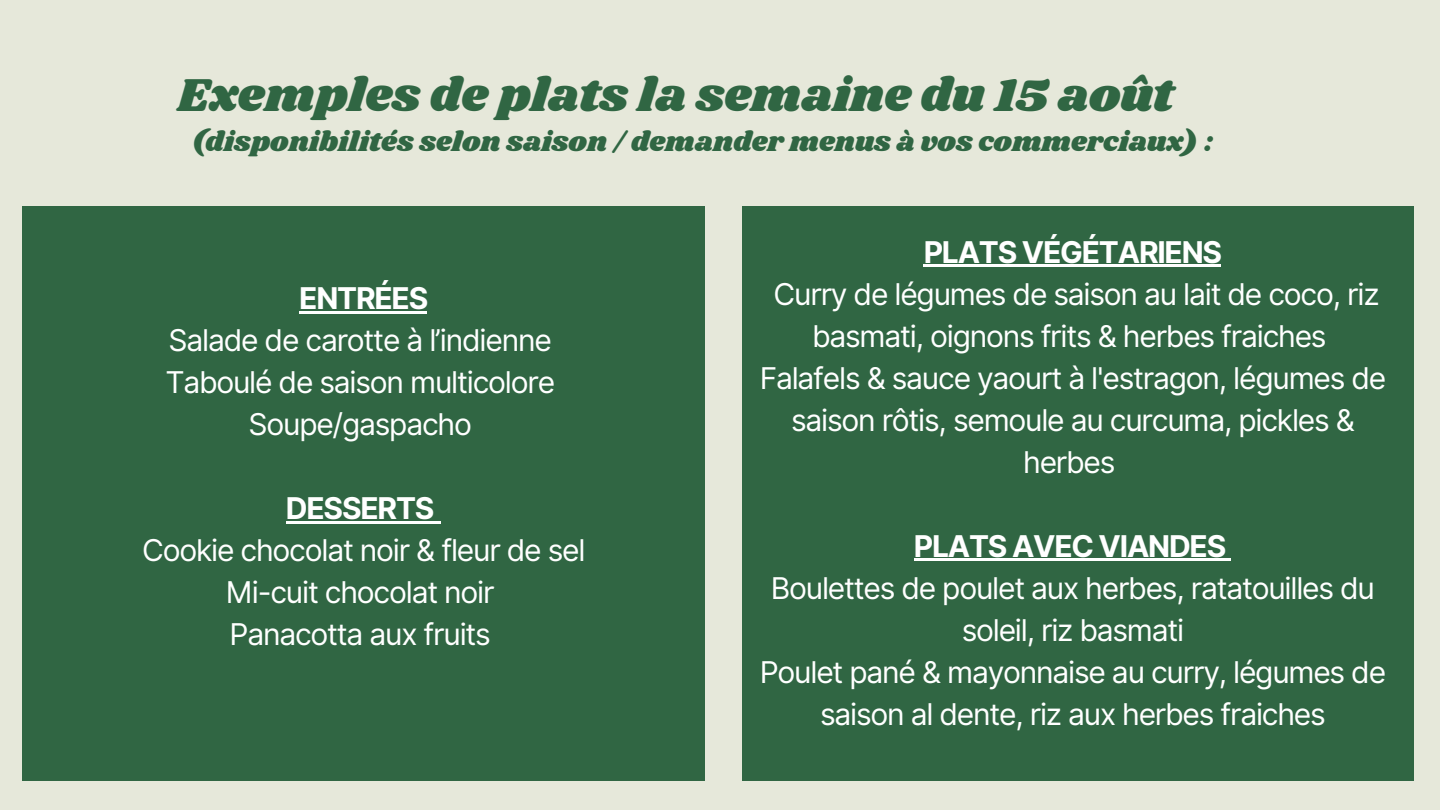
<style>
.page{position:relative;width:1440px;height:810px;background:#e6e8da}
.page>*{position:absolute;margin:0;border:0;box-sizing:border-box;transform-origin:0 0}
.t1{font:47.8px "Shrikhand";color:#306643}
.t2{font:30px/42px "Inter";letter-spacing:-.04em;color:#fff;text-align:center}
.t3{font:700 30px "Inter";letter-spacing:-.04em;color:#fff}
.t4{font:28.2px "Shrikhand";color:#306643}
</style>
<div class="page">
<div style="left:22px;top:206px;width:683px;height:575px;background:#306643"></div>
<div style="left:742px;top:206px;width:671px;height:575px;background:#306643"></div>
<hr style="left:299px;top:311px;width:128px;height:3px;background:#fff">
<hr style="left:286px;top:521px;width:147px;height:3px;background:#fff">
<svg style="left:433px;top:521px;width:8px;height:3px"></svg>
<hr style="left:924px;top:264px;width:297px;height:3px;background:#fff">
<hr style="left:914px;top:558px;width:311px;height:3px;background:#fff">
<svg style="left:1225px;top:558px;width:6px;height:3px"></svg>
<h1 class="t1" style="left:177px;top:62px;width:998px">Exemples de plats la semaine du 15 août</h1>
<p class="t4" style="left:192px;top:122px;width:1023px">(disponibilités selon saison / demander menus à vos commerciaux) :</p>
<p class="t3" style="left:299px;top:280px;width:131px">ENTRÉES</p>
<p class="t2" style="left:165px;top:319px;width:391px">Salade de carotte à l’indienne<br>Taboulé de saison multicolore<br>Soupe/gaspacho</p>
<p class="t3" style="left:286px;top:490px;width:150px">DESSERTS</p>
<p class="t2" style="left:142px;top:529px;width:445px">Cookie chocolat noir &amp; fleur de sel<br>Mi-cuit chocolat noir<br>Panacotta aux fruits</p>
<p class="t3" style="left:924px;top:234px;width:300px">PLATS VÉGÉTARIENS</p>
<p class="t2" style="left:760px;top:273px;width:628px">Curry de légumes de saison au lait de coco, riz basmati, oignons frits &amp; herbes fraiches<br>Falafels &amp; sauce yaourt à l'estragon, légumes de saison rôtis, semoule au curcuma, pickles &amp; herbes</p>
<p class="t3" style="left:914px;top:528px;width:314px">PLATS AVEC VIANDES</p>
<p class="t2" style="left:760px;top:567px;width:628px">Boulettes de poulet aux herbes, ratatouilles du soleil, riz basmati<br>Poulet pané &amp; mayonnaise au curry, légumes de saison al dente, riz aux herbes fraiches</p>
</div>
